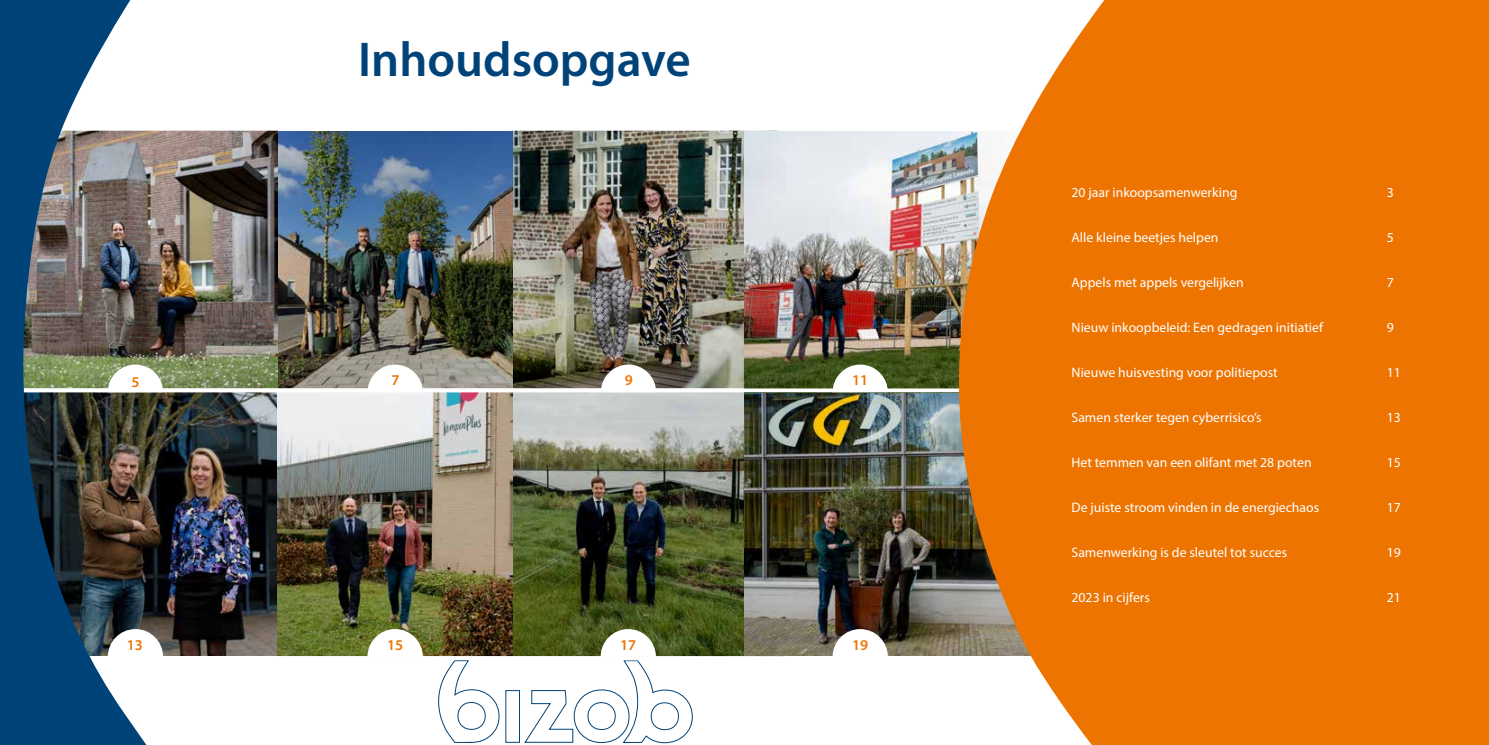
<style>
.page{position:relative;width:1489px;height:745px;background:#fff}
.page>*{position:absolute;margin:0;border:0;box-sizing:border-box;transform-origin:0 0}
.t1{font:600 49.12px "Myriad Pro";color:#004379}
.t2{font:600 15px "Myriad Pro";color:#ee7402}
.t3{font:13.75px "Myriad Pro";color:#fff}
</style>
<div class="page">
<img style="left:296px;top:392px;width:448px;height:236px">
<img style="left:163px;top:131px;width:581px;height:257px">
<img style="left:163px;top:353px;width:133px;height:275px">
<svg style="left:367px;top:364px;width:56px;height:24px"></svg>
<svg style="left:601px;top:364px;width:55px;height:24px"></svg>
<img style="left:744px;top:392px;width:214px;height:236px">
<img style="left:744px;top:131px;width:214px;height:257px">
<svg style="left:832px;top:364px;width:55px;height:24px"></svg>
<svg style="left:163px;top:628px;width:795px;height:114px"></svg>
<svg style="left:163px;top:388px;width:795px;height:4px"></svg>
<svg style="left:958px;top:0;width:530px;height:744px;background:#ec7c14"></svg>
<img style="left:0;top:0;width:163px;height:744px">
<h1 class="t1" style="left:358px;top:28px;width:334px">Inhoudsopgave</h1>
<p class="t2" style="left:131px;top:372px;width:10px">5</p>
<p class="t2" style="left:391px;top:370px;width:10px">7</p>
<p class="t2" style="left:624px;top:370px;width:10px">9</p>
<p class="t2" style="left:127px;top:634px;width:18px">13</p>
<p class="t2" style="left:387px;top:634px;width:18px">15</p>
<p class="t2" style="left:620px;top:634px;width:18px">17</p>
<p class="t2" style="left:852px;top:370px;width:18px">11</p>
<p class="t2" style="left:852px;top:634px;width:18px">19</p>
<p class="t3" style="left:1071px;top:183px;width:167px">20 jaar inkoopsamenwerking</p>
<p class="t3" style="left:1386px;top:183px;width:9px">3</p>
<p class="t3" style="left:1071px;top:228px;width:148px">Alle kleine beetjes helpen</p>
<p class="t3" style="left:1386px;top:228px;width:9px">5</p>
<p class="t3" style="left:1071px;top:273px;width:174px">Appels met appels vergelijken</p>
<p class="t3" style="left:1386px;top:273px;width:9px">7</p>
<p class="t3" style="left:1071px;top:318px;width:253px">Nieuw inkoopbeleid: Een gedragen initiatief</p>
<p class="t3" style="left:1386px;top:318px;width:9px">9</p>
<p class="t3" style="left:1071px;top:363px;width:208px">Nieuwe huisvesting voor politiepost</p>
<p class="t3" style="left:1386px;top:363px;width:16px">11</p>
<p class="t3" style="left:1071px;top:408px;width:191px">Samen sterker tegen cyberrisico’s</p>
<p class="t3" style="left:1386px;top:408px;width:16px">13</p>
<p class="t3" style="left:1071px;top:453px;width:242px">Het temmen van een olifant met 28 poten</p>
<p class="t3" style="left:1386px;top:453px;width:16px">15</p>
<p class="t3" style="left:1071px;top:498px;width:249px">De juiste stroom vinden in de energiechaos</p>
<p class="t3" style="left:1386px;top:498px;width:16px">17</p>
<p class="t3" style="left:1071px;top:543px;width:217px">Samenwerking is de sleutel tot succes</p>
<p class="t3" style="left:1386px;top:543px;width:16px">19</p>
<p class="t3" style="left:1071px;top:588px;width:80px">2023 in cijfers</p>
<p class="t3" style="left:1386px;top:588px;width:16px">21</p>
</div>
